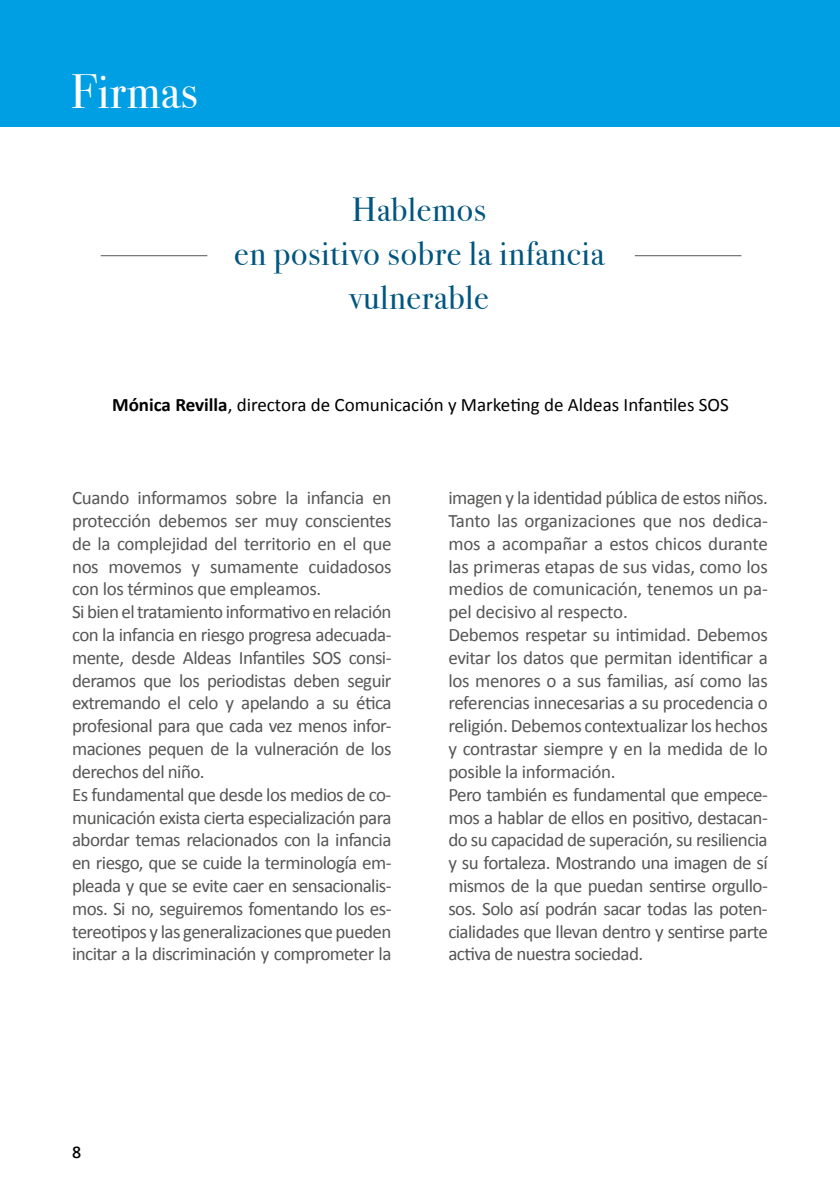
<style>
.page{position:relative;width:840px;height:1191px;background:#fff}
.page>*{position:absolute;margin:0;border:0;box-sizing:border-box;transform-origin:0 0}
.t1{font:48px "Bodoni Svty Two ITCTT";letter-spacing:.01em;color:#fff}
.t2{font:34px/44px "Bodoni Svty Two ITCTT";letter-spacing:.02em;color:#005680;text-align:center}
.t3{font:19px/22.8px "Calibri";letter-spacing:-.03em;color:#565655}
.t4{font:19px "Calibri";color:#000}
.t5{font:600 16px "Open Sans";color:#000}
.s1{font-weight:700}
</style>
<div class="page">
<div style="left:0;top:0;width:839px;height:126px;background:#009ee3"></div>
<hr style="left:101px;top:255px;width:106px;height:1px;background:#565655">
<hr style="left:634px;top:255px;width:107px;height:1px;background:#565655">
<h1 class="t1" style="left:71px;top:53px;width:128px">Firmas</h1>
<h2 class="t2" style="left:234px;top:184px;width:371px">Hablemos<br>en positivo sobre la infancia vulnerable</h2>
<p class="t4" style="left:112px;top:393px;width:618px"><span class="s1">Mónica Revilla</span>, directora de Comunicación y Marketing de Aldeas Infantiles SOS</p>
<p class="t3" style="left:72px;top:485px;width:321px">Cuando informamos sobre la infancia en protección debemos ser muy conscientes de la complejidad del territorio en el que nos movemos y sumamente cuidadosos con los términos que empleamos.<br>Si bien el tratamiento informativo en relación con la infancia en riesgo progresa adecuada&shy;mente, desde Aldeas Infantiles SOS consi&shy;deramos que los periodistas deben seguir extremando el celo y apelando a su ética profesional para que cada vez menos infor&shy;maciones pequen de la vulneración de los derechos del niño.<br>Es fundamental que desde los medios de co&shy;municación exista cierta especialización para abordar temas relacionados con la infancia en riesgo, que se cuide la terminología em&shy;pleada y que se evite caer en sensacionalis&shy;mos. Si no, seguiremos fomentando los es&shy;tereotipos y las generalizaciones que pueden incitar a la discriminación y comprometer la</p>
<p class="t3" style="left:448px;top:485px;width:321px">imagen y la identidad pública de estos niños.<br>Tanto las organizaciones que nos dedica&shy;mos a acompañar a estos chicos durante las primeras etapas de sus vidas, como los medios de comunicación, tenemos un pa&shy;pel decisivo al respecto.<br>Debemos respetar su intimidad. Debemos evitar los datos que permitan identificar a los menores o a sus familias, así como las referencias innecesarias a su procedencia o religión. Debemos contextualizar los hechos y contrastar siempre y en la medida de lo posible la información.<br>Pero también es fundamental que empece&shy;mos a hablar de ellos en positivo, destacan&shy;do su capacidad de superación, su resiliencia y su fortaleza. Mostrando una imagen de sí mismos de la que puedan sentirse orgullo&shy;sos. Solo así podrán sacar todas las poten&shy;cialidades que llevan dentro y sentirse parte activa de nuestra sociedad.</p>
<p class="t5" style="left:72px;top:1141px;width:11px">8</p>
</div>
